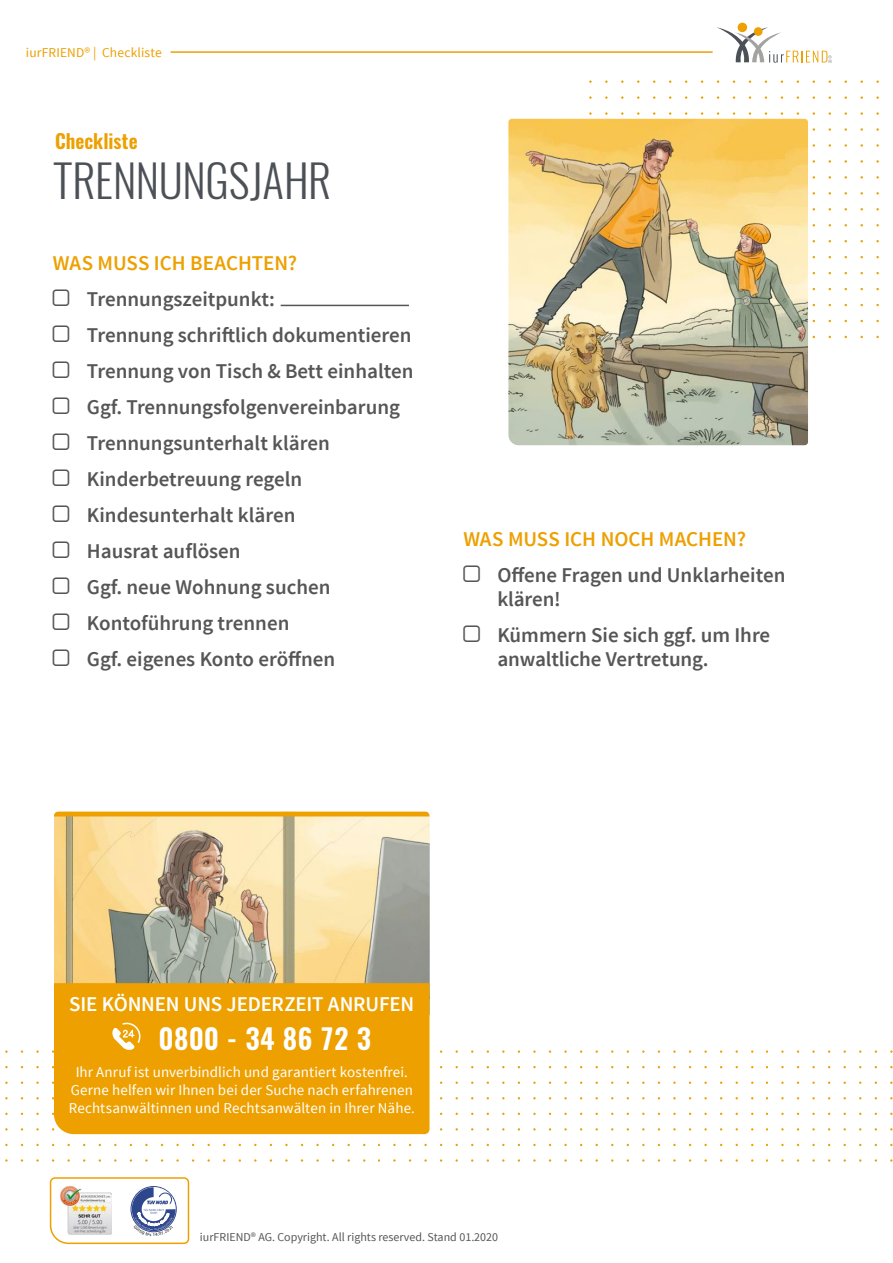
<style>
.page{position:relative;width:893px;height:1263px;background:#fff}
.page>*{position:absolute;margin:0;border:0;box-sizing:border-box;transform-origin:0 0}
.t1{font:300 45px "Oswald";letter-spacing:-.005em;color:#4c5157}
.t2{font:600 27.9px "Oswald";letter-spacing:.02em;color:#fff}
.t3{font:600 21px/36px "Source Sans Pro";color:#575656}
.t4{font:600 21px "Source Sans Pro";color:#eda000}
.t5{font:600 21px "Source Sans Pro";letter-spacing:-.005em;color:#fff}
.t6{font:600 19.5px "Oswald";color:#eda000}
.t7{font:15px/18px "Source Sans Pro";letter-spacing:.005em;color:#fff;text-align:center}
.t8{font:13.5px "Source Sans Pro";letter-spacing:.01em;color:#eda000}
.t9{font:12px "Source Sans Pro";color:#575656}
</style>
<div class="page">
<hr style="left:171px;top:51px;width:542px;height:2px;background:#eda000">
<svg style="left:822px;top:51px;width:9px;height:12px"></svg>
<svg style="left:769px;top:51px;width:49px;height:12px"></svg>
<div style="left:738px;top:23px;width:9px;height:9px;background:#eda000;border-radius:50%"></div>
<svg style="left:717px;top:27px;width:65px;height:35px"></svg>
<img style="left:508px;top:119px;width:300px;height:326px">
<img style="left:54px;top:814px;width:376px;height:203px">
<div style="left:54px;top:811px;width:375px;height:5px;background:#eda000"></div>
<div style="left:54px;top:983px;width:375px;height:151px;background:#eda000"></div>
<svg style="left:112px;top:1021px;width:36px;height:32px"></svg>
<hr style="left:281px;top:305px;width:128px;height:1px;background:#575656">
<svg style="left:49px;top:1177px;width:141px;height:68px"></svg>
<svg style="left:145px;top:1187px;width:31px;height:49px"></svg>
<p class="t8" style="left:26px;top:44px;width:137px">iurFRIEND® | Checkliste</p>
<p class="t6" style="left:55px;top:127px;width:84px">Checkliste</p>
<h1 class="t1" style="left:54px;top:151px;width:279px">TRENNUNGSJAHR</h1>
<p class="t4" style="left:53px;top:250px;width:246px">WAS MUSS ICH BEACHTEN?</p>
<p class="t3" style="left:87px;top:281px;width:328px">Trennungszeitpunkt:<br>Trennung schriftlich dokumentieren<br>Trennung von Tisch &amp; Bett einhalten<br>Ggf. Trennungsfolgenvereinbarung<br>Trennungsunterhalt klären<br>Kinderbetreuung regeln<br>Kindesunterhalt klären<br>Hausrat auflösen<br>Ggf. neue Wohnung suchen<br>Kontoführung trennen<br>Ggf. eigenes Konto eröffnen</p>
<p class="t4" style="left:463px;top:525px;width:284px">WAS MUSS ICH NOCH MACHEN?</p>
<p class="t3" style="left:497px;top:563px;width:290px;line-height:24px">Offene Fragen und Unklarheiten klären!</p>
<p class="t3" style="left:497px;top:623px;width:274px;line-height:24px">Kümmern Sie sich ggf. um Ihre anwaltliche Vertretung.</p>
<p class="t5" style="left:69px;top:991px;width:346px">SIE KÖNNEN UNS JEDERZEIT ANRUFEN</p>
<h2 class="t2" style="left:159px;top:1019px;width:214px">0800 - 34 86 72 3</h2>
<p class="t7" style="left:69px;top:1063px;width:348px">Ihr Anruf ist unverbindlich und garantiert kostenfrei.<br>Gerne helfen wir Ihnen bei der Suche nach erfahrenen<br>Rechtsanwältinnen und Rechtsanwälten in Ihrer Nähe.</p>
<p class="t9" style="left:200px;top:1229px;width:300px">iurFRIEND® AG. Copyright. All rights reserved. Stand 01.2020</p>
</div>
